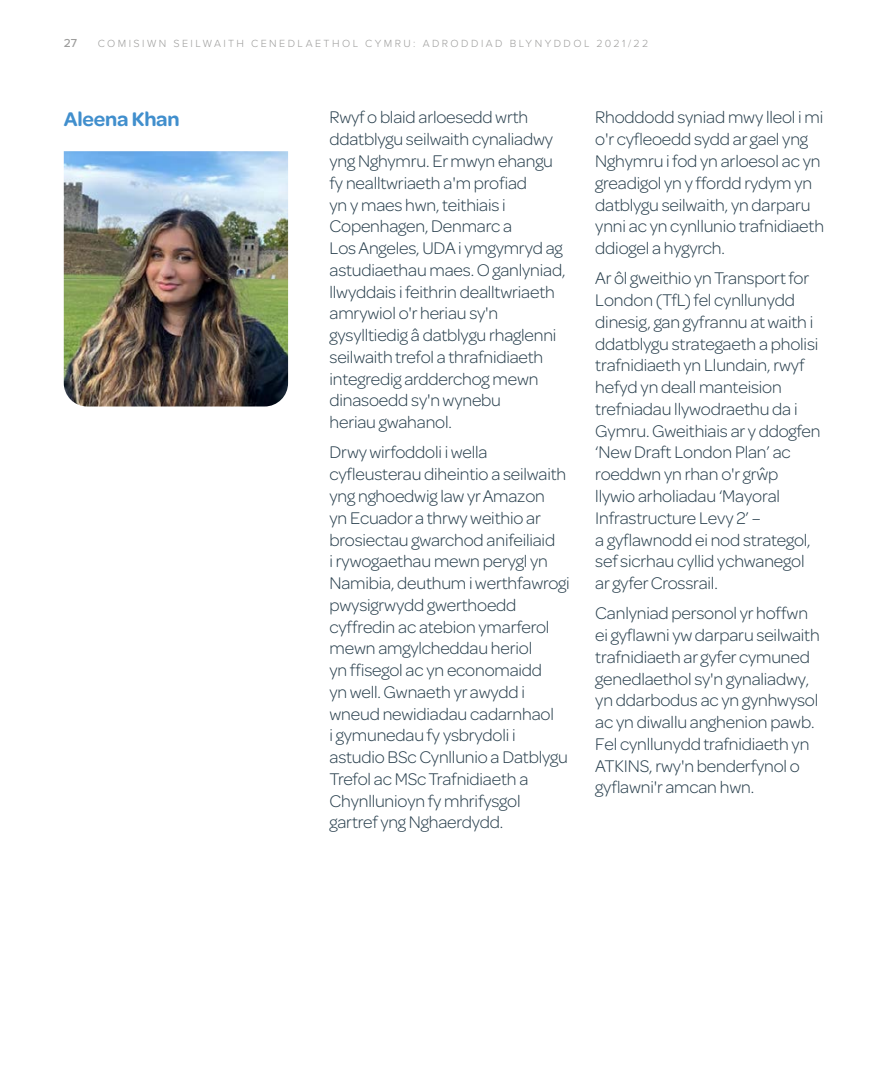
<style>
.page{position:relative;width:893px;height:1085px;background:#fff}
.page>*{position:absolute;margin:0;border:0;box-sizing:border-box;transform-origin:0 0}
.t1{font:600 21px "Omnes";letter-spacing:-.01em;color:#418fcd}
.bio{font:300 18px/21.8px "Omnes";letter-spacing:-.01em;color:#273e4c}
.t2{font:500 12px "Proxima Nova";color:#9d9d9c}
.t3{font:300 10.8px "Proxima Nova";letter-spacing:.225em;color:#9d9d9c}
</style>
<div class="page">
<img style="left:64px;top:151px;width:224px;height:255px">
<p class="t2" style="left:64px;top:34px;width:15px">27</p>
<p class="t3" style="left:98px;top:35px;width:552px">COMISIWN SEILWAITH CENEDLAETHOL CYMRU: ADRODDIAD BLYNYDDOL 2021/22</p>
<p class="t1" style="left:64px;top:105px;width:117px">Aleena Khan</p>
<p class="bio" style="left:330px;top:106px;width:237px">Rwyf o blaid arloesedd wrth ddatblygu seilwaith cynaliadwy yng Nghymru. Er mwyn ehangu fy nealltwriaeth a'm profiad<br>yn y maes hwn, teithiais i<br>Copenhagen, Denmarc a<br>Los Angeles, UDA i ymgymryd ag astudiaethau maes. O ganlyniad, llwyddais i feithrin dealltwriaeth amrywiol o'r heriau sy'n gysylltiedig â datblygu rhaglenni seilwaith trefol a thrafnidiaeth integredig ardderchog mewn dinasoedd sy'n wynebu<br>heriau gwahanol.</p>
<p class="bio" style="left:330px;top:440px;width:242px">Drwy wirfoddoli i wella cyfleusterau diheintio a seilwaith yng nghoedwig law yr Amazon<br>yn Ecuador a thrwy weithio ar brosiectau gwarchod anifeiliaid<br>i rywogaethau mewn perygl yn<br>Namibia, deuthum i werthfawrogi pwysigrwydd gwerthoedd cyffredin ac atebion ymarferol mewn amgylcheddau heriol<br>yn ffisegol ac yn economaidd<br>yn well. Gwnaeth yr awydd i wneud newidiadau cadarnhaol<br>i gymunedau fy ysbrydoli i astudio BSc Cynllunio a Datblygu<br>Trefol ac MSc Trafnidiaeth a<br>Chynllunioyn fy mhrifysgol gartref yng Nghaerdydd.</p>
<p class="bio" style="left:595px;top:106px;width:230px">Rhoddodd syniad mwy lleol i mi o'r cyfleoedd sydd ar gael yng<br>Nghymru i fod yn arloesol ac yn greadigol yn y ffordd rydym yn datblygu seilwaith, yn darparu ynni ac yn cynllunio trafnidiaeth ddiogel a hygyrch.</p>
<p class="bio" style="left:595px;top:266px;width:227px">Ar ôl gweithio yn Transport for<br>London (TfL) fel cynllunydd dinesig, gan gyfrannu at waith i ddatblygu strategaeth a pholisi trafnidiaeth yn Llundain, rwyf hefyd yn deall manteision trefniadau llywodraethu da i<br>Gymru. Gweithiais ar y ddogfen ‘New Draft London Plan’ ac roeddwn yn rhan o'r grŵp llywio arholiadau ‘Mayoral<br>Infrastructure Levy 2’ –<br>a gyflawnodd ei nod strategol, sef sicrhau cyllid ychwanegol ar gyfer Crossrail.</p>
<p class="bio" style="left:595px;top:601px;width:226px">Canlyniad personol yr hoffwn ei gyflawni yw darparu seilwaith trafnidiaeth ar gyfer cymuned genedlaethol sy'n gynaliadwy, yn ddarbodus ac yn gynhwysol ac yn diwallu anghenion pawb.<br>Fel cynllunydd trafnidiaeth yn<br>ATKINS, rwy'n benderfynol o gyflawni'r amcan hwn.</p>
</div>
